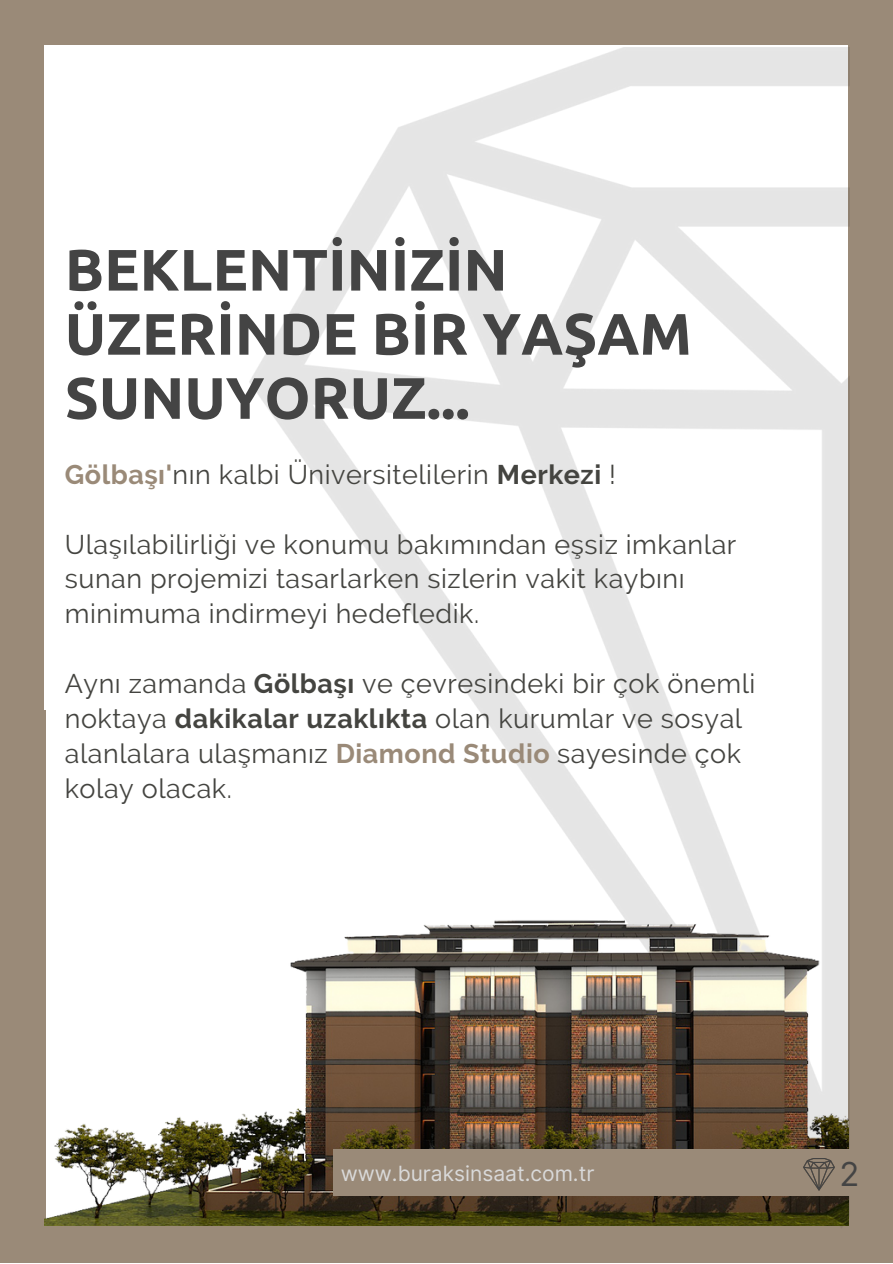
<style>
.page{position:relative;width:893px;height:1264px;background:#fff}
.page>*{position:absolute;margin:0;border:0;box-sizing:border-box;transform-origin:0 0}
.t1{font:700 58.5px/64.1px "Ubuntu";color:#444}
.t2{font:33px "Inter";color:#444}
.t3{font:26.85px/34.8px "Raleway";letter-spacing:.02em;color:#444440}
.t4{font:21px "Inter";color:#d9d9d9}
.s1{font-weight:700;color:#9a8a78}
.s2{font-weight:700}
</style>
<div class="page">
<div style="left:0;top:0;width:892px;height:1262px;background:#9a8a78"></div>
<div style="left:44px;top:45px;width:803px;height:1182px;background:#fff"></div>
<div style="left:44px;top:1225px;width:848px;height:37px;background:#9a8a78"></div>
<img style="left:249px;top:48px;width:600px;height:1180px">
<img style="left:44px;top:835px;width:804px;height:390px">
<div style="left:333px;top:1149px;width:559px;height:46px;background:#9a8a78"></div>
<img style="left:803px;top:1158px;width:31px;height:32px">
<h1 class="t1" style="left:65px;top:237px;width:628px">BEKLENTİNİZİN<br>ÜZERİNDE BİR YAŞAM<br>SUNUYORUZ...</h1>
<p class="t3" style="left:65px;top:457px;width:552px"><span class="s1">Gölbaşı'</span>nın kalbi Üniversitelilerin <span class="s2">Merkezi</span> !</p>
<p class="t3" style="left:65px;top:526px;width:673px">Ulaşılabilirliği ve konumu bakımından eşsiz imkanlar sunan projemizi tasarlarken sizlerin vakit kaybını minimuma indirmeyi hedefledik.</p>
<p class="t3" style="left:65px;top:666px;width:692px">Aynı zamanda <span class="s2">Gölbaşı</span> ve çevresindeki bir çok önemli noktaya <span class="s2">dakikalar uzaklıkta</span> olan kurumlar ve sosyal alanlalara ulaşmanız <span class="s1">Diamond Studio</span> sayesinde çok kolay olacak.</p>
<p class="t4" style="left:341px;top:1160px;width:255px">www.buraksinsaat.com.tr</p>
<p class="t2" style="left:839px;top:1154px;width:21px">2</p>
</div>
